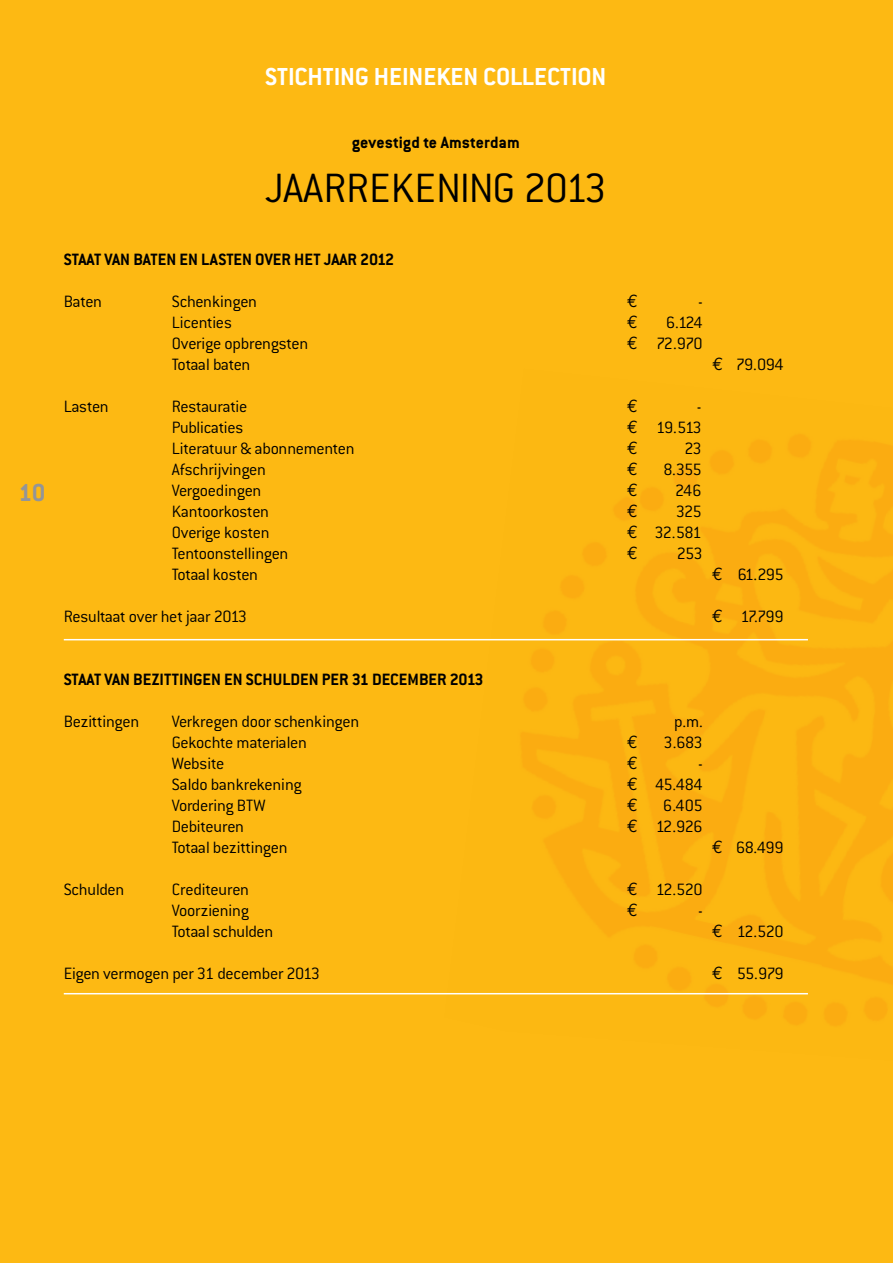
<style>
.page{position:relative;width:893px;height:1263px;background:#fdb913}
.page>*{position:absolute;margin:0;border:0;box-sizing:border-box;transform-origin:0 0}
.t1{font:300 45px "Conduit ITC";letter-spacing:-.005em;color:#000}
.t2{font:700 27px "Conduit ITC";color:#fff}
.t3{font:700 27px "Conduit ITC";color:#939598}
.t4{font:300 18px "Conduit ITC";letter-spacing:-.02em;color:#000}
.t5{font:700 18px "Conduit ITC";color:#000}
.t6{font:300 18px "Conduit ITC";color:#000}
.t7{font:18px "Euro Mono";color:#000}
.s1{font-family:"Euro Mono";font-weight:400}
</style>
<div class="page">
<img style="left:443px;top:434px;width:449px;height:592px">
<hr style="left:64px;top:639px;width:744px;height:1px;background:#fff">
<hr style="left:64px;top:993px;width:744px;height:1px;background:#fff">
<img style="left:892px;top:446px;width:1px;height:538px">
<h2 class="t2" style="left:265px;top:60px;width:343px">STICHTING HEINEKEN COLLECTION</h2>
<p class="t5" style="left:352px;top:131px;width:170px">gevestigd te Amsterdam</p>
<h1 class="t1" style="left:265px;top:163px;width:343px">JAARREKENING 2013</h1>
<h2 class="t3" style="left:18px;top:477px;width:29px">10</h2>
<p class="t5" style="left:64px;top:248px;width:332px">STAAT VAN BATEN EN LASTEN OVER HET JAAR 2012</p>
<p class="t4" style="left:64px;top:291px;width:40px">Baten</p>
<p class="t4" style="left:172px;top:291px;width:87px">Schenkingen</p>
<p class="t7" style="left:627px;top:290px;width:12px">€</p>
<p class="t4" style="left:698px;top:291px;width:6px">-</p>
<p class="t4" style="left:172px;top:312px;width:62px">Licenties</p>
<p class="t7" style="left:627px;top:311px;width:12px">€</p>
<p class="t4" style="left:666px;top:312px;width:38px">6.124</p>
<p class="t4" style="left:172px;top:333px;width:138px">Overige opbrengsten</p>
<p class="t4" style="left:627px;top:333px;width:77px"><span class="s1">€</span> 72.970</p>
<p class="t4" style="left:172px;top:354px;width:80px">Totaal baten</p>
<p class="t4" style="left:712px;top:354px;width:73px"><span class="s1">€</span> 79.094</p>
<p class="t4" style="left:64px;top:396px;width:46px">Lasten</p>
<p class="t4" style="left:172px;top:396px;width:77px">Restauratie</p>
<p class="t7" style="left:627px;top:395px;width:12px">€</p>
<p class="t4" style="left:697px;top:396px;width:6px">-</p>
<p class="t4" style="left:172px;top:417px;width:73px">Publicaties</p>
<p class="t4" style="left:627px;top:417px;width:76px"><span class="s1">€</span> 19.513</p>
<p class="t4" style="left:172px;top:438px;width:184px">Literatuur &amp; abonnementen</p>
<p class="t7" style="left:627px;top:437px;width:12px">€</p>
<p class="t4" style="left:684px;top:438px;width:19px">23</p>
<p class="t6" style="left:172px;top:459px;width:96px">Afschrijvingen</p>
<p class="t7" style="left:627px;top:458px;width:12px">€</p>
<p class="t4" style="left:663px;top:459px;width:40px">8.355</p>
<p class="t4" style="left:172px;top:480px;width:91px">Vergoedingen</p>
<p class="t7" style="left:627px;top:479px;width:12px">€</p>
<p class="t4" style="left:675px;top:480px;width:28px">246</p>
<p class="t4" style="left:172px;top:501px;width:99px">Kantoorkosten</p>
<p class="t7" style="left:627px;top:500px;width:12px">€</p>
<p class="t4" style="left:676px;top:501px;width:27px">325</p>
<p class="t4" style="left:172px;top:522px;width:99px">Overige kosten</p>
<p class="t4" style="left:627px;top:522px;width:76px"><span class="s1">€</span> 32.581</p>
<p class="t4" style="left:172px;top:543px;width:118px">Tentoonstellingen</p>
<p class="t7" style="left:627px;top:542px;width:12px">€</p>
<p class="t4" style="left:677px;top:543px;width:28px">253</p>
<p class="t4" style="left:172px;top:564px;width:88px">Totaal kosten</p>
<p class="t4" style="left:712px;top:564px;width:73px"><span class="s1">€</span> 61.295</p>
<p class="t4" style="left:64px;top:606px;width:185px">Resultaat over het jaar 2013</p>
<p class="t4" style="left:712px;top:606px;width:73px"><span class="s1">€</span> 17.799</p>
<p class="t5" style="left:64px;top:668px;width:421px">STAAT VAN BEZITTINGEN EN SCHULDEN PER 31 DECEMBER 2013</p>
<p class="t4" style="left:64px;top:711px;width:77px">Bezittingen</p>
<p class="t4" style="left:172px;top:711px;width:189px">Verkregen door schenkingen</p>
<p class="t4" style="left:674px;top:711px;width:30px">p.m.</p>
<p class="t4" style="left:172px;top:732px;width:137px">Gekochte materialen</p>
<p class="t7" style="left:627px;top:731px;width:12px">€</p>
<p class="t4" style="left:664px;top:732px;width:41px">3.683</p>
<p class="t4" style="left:172px;top:753px;width:54px">Website</p>
<p class="t7" style="left:627px;top:752px;width:12px">€</p>
<p class="t4" style="left:698px;top:753px;width:6px">-</p>
<p class="t6" style="left:172px;top:774px;width:131px">Saldo bankrekening</p>
<p class="t4" style="left:627px;top:774px;width:77px"><span class="s1">€</span> 45.484</p>
<p class="t4" style="left:172px;top:795px;width:95px">Vordering BTW</p>
<p class="t7" style="left:627px;top:794px;width:12px">€</p>
<p class="t4" style="left:663px;top:795px;width:41px">6.405</p>
<p class="t4" style="left:172px;top:816px;width:74px">Debiteuren</p>
<p class="t4" style="left:627px;top:816px;width:77px"><span class="s1">€</span> 12.926</p>
<p class="t4" style="left:172px;top:837px;width:117px">Totaal bezittingen</p>
<p class="t4" style="left:712px;top:837px;width:73px"><span class="s1">€</span> 68.499</p>
<p class="t4" style="left:64px;top:879px;width:62px">Schulden</p>
<p class="t4" style="left:172px;top:879px;width:79px">Crediteuren</p>
<p class="t4" style="left:627px;top:879px;width:77px"><span class="s1">€</span> 12.520</p>
<p class="t4" style="left:172px;top:900px;width:79px">Voorziening</p>
<p class="t7" style="left:627px;top:899px;width:12px">€</p>
<p class="t4" style="left:698px;top:900px;width:6px">-</p>
<p class="t4" style="left:172px;top:921px;width:103px">Totaal schulden</p>
<p class="t4" style="left:712px;top:921px;width:73px"><span class="s1">€</span> 12.520</p>
<p class="t4" style="left:64px;top:963px;width:258px">Eigen vermogen per 31 december 2013</p>
<p class="t4" style="left:712px;top:963px;width:73px"><span class="s1">€</span> 55.979</p>
</div>
